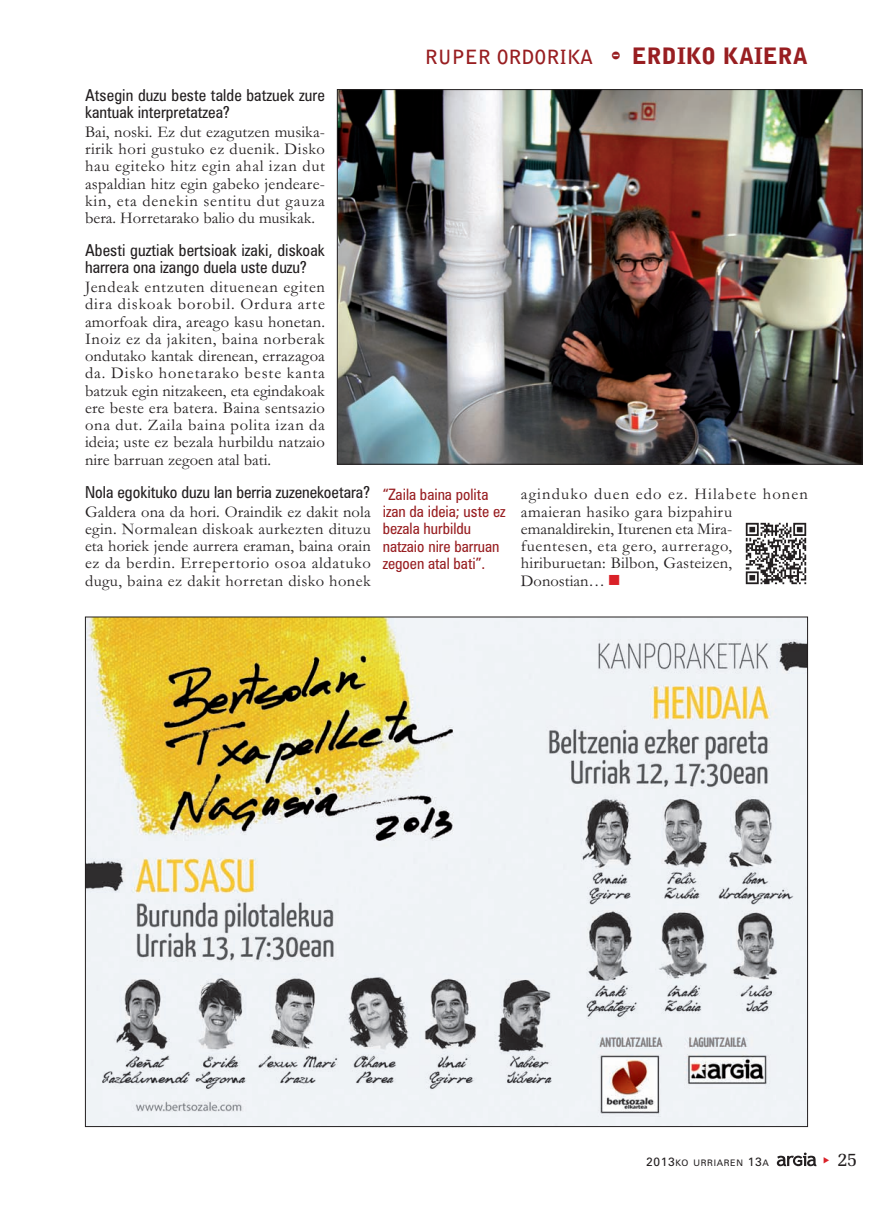
<style>
.page{position:relative;width:893px;height:1212px;background:#fff}
.page>*{position:absolute;margin:0;border:0;box-sizing:border-box;transform-origin:0 0}
.t1{font:700 19.5px "Bell Gothic Std";color:#981e21}
.t2{font:19.5px "Memoir";color:#231f20}
.t3{font:16.5px/17.2px "Garamond";letter-spacing:.025em;color:#231f20;text-align:justify}
.t4{font:condensed 16.5px/17.2px "Zurich BT";color:#231f20}
.t5{font:condensed 15.75px/17.2px "Zurich BT";color:#981e21}
.t6{font:9px "Zurich BT";letter-spacing:.075em;color:#231f20}
.s1{font-family:"Bodiac";font-weight:400;font-size:22.5px}
.s2{font-weight:900;font-size:22.5px}
.s3{color:#da2128}
.s4{font-size:12px}
</style>
<div class="page">
<svg style="left:777px;top:1152px;width:39px;height:14px"></svg>
<img style="left:87px;top:619px;width:719px;height:506px">
<img style="left:339px;top:91px;width:521px;height:372px">
<img style="left:745px;top:522px;width:62px;height:63px">
<p class="t4" style="left:85px;top:88px;width:241px">Atsegin duzu beste talde batzuek zure kantuak interpretatzea?</p>
<p class="t3" style="left:85px;top:125px;width:241px">Bai, noski. Ez dut ezagutzen musika&shy;ririk hori gustuko ez duenik. Disko hau egiteko hitz egin ahal izan dut aspaldian hitz egin gabeko jendeare&shy;kin, eta denekin sentitu dut gauza bera. Horretarako balio du musikak.</p>
<p class="t4" style="left:85px;top:243px;width:241px">Abesti guztiak bertsioak izaki, diskoak harrera ona izango duela uste duzu?</p>
<p class="t3" style="left:85px;top:280px;width:241px">Jendeak entzuten dituenean egiten dira diskoak borobil. Ordura arte amorfoak dira, areago kasu honetan.<br>Inoiz ez da jakiten, baina norberak ondutako kantak direnean, errazagoa da. Disko honetarako beste kanta batzuk egin nitzakeen, eta egindakoak ere beste era batera. Baina sentsazio ona dut. Zaila baina polita izan da ideia; uste ez bezala hurbildu natzaio nire barruan zegoen atal bati.</p>
<p class="t4" style="left:85px;top:485px;width:286px">Nola egokituko duzu lan berria zuzenekoetara?</p>
<p class="t3" style="left:85px;top:504px;width:287px">Galdera ona da hori. Oraindik ez dakit nola egin. Normalean diskoak aurkezten dituzu eta horiek jende aurrera eraman, baina orain ez da berdin. Errepertorio osoa aldatuko dugu, baina ez dakit horretan disko honek</p>
<p class="t1" style="left:425px;top:46px;width:385px">RUPER ORDORIKA <span class="s1">-</span> <span class="s2">ERDIKO KAIERA</span></p>
<p class="t5" style="left:383px;top:487px;width:124px">“Zaila baina polita izan da ideia; uste ez bezala hurbildu natzaio nire barruan zegoen atal bati”.</p>
<p class="t3" style="left:521px;top:487px;width:289px;text-align:left">aginduko duen edo ez. Hilabete honen amaieran hasiko gara bizpahiru emanaldirekin, Iturenen eta Mira-<br>fuentesen, eta gero, aurrerago, hiriburuetan: Bilbon, Gasteizen,<br>Donostian… <span class="s3">■</span></p>
<p class="t6" style="left:646px;top:1160px;width:124px"><span class="s4">2013</span>KO URRIAREN <span class="s4">13</span>A</p>
<p class="t2" style="left:837px;top:1147px;width:22px">25</p>
</div>
